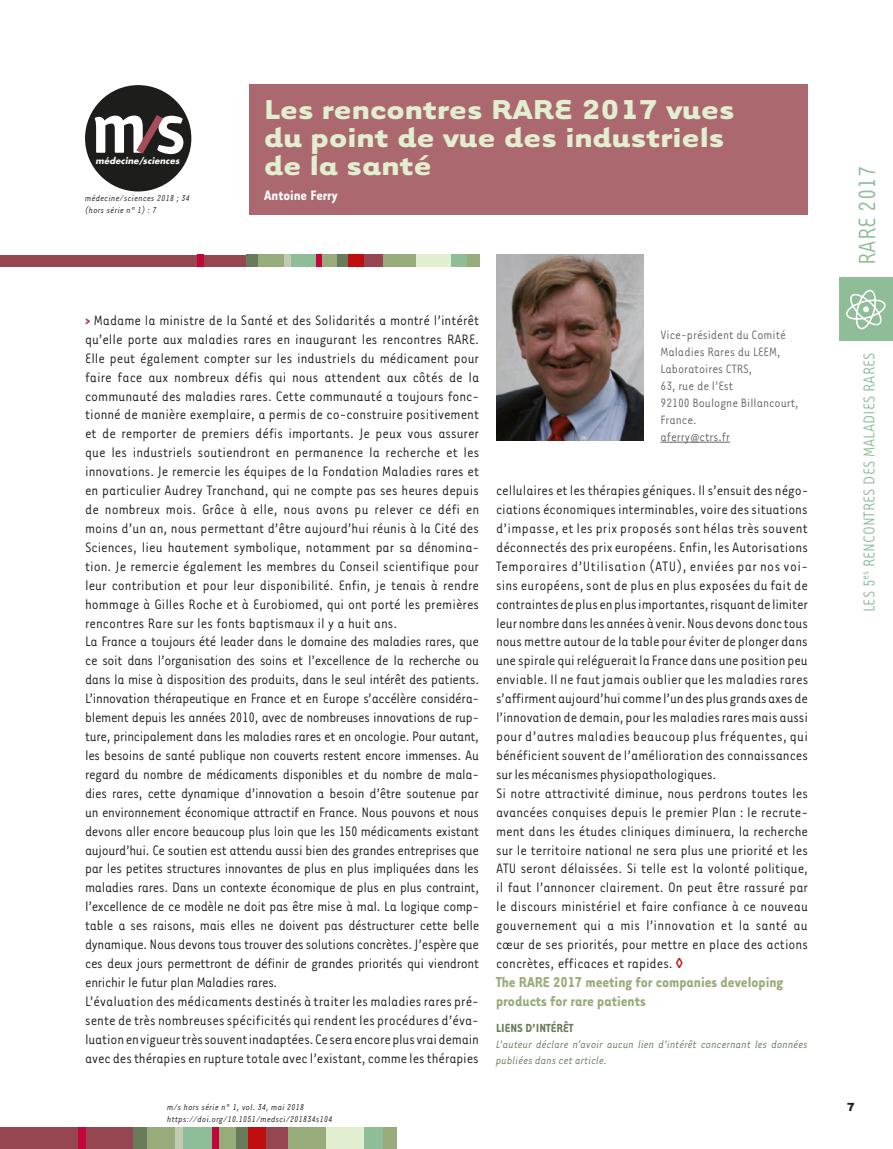
<style>
.page{position:relative;width:893px;height:1149px;background:#fff}
.page>*{position:absolute;margin:0;border:0;box-sizing:border-box;transform-origin:0 0}
.t1{font:700 31.5px/28.2px "Tarzana Wide";color:#e2eed0}
.t2{font:27px "Tarzana Narrow";color:#8fbd97}
.t3{font:18px "Tarzana Narrow";color:#8fbd97}
.t4{font:700 16.5px/18.9px "Tarzana Narrow";color:#98ab7b}
.t5{font:15.75px/18.9px "Tarzana Narrow";color:#1d1d1b}
.t6{font:700 15.75px "Tarzana Narrow";color:#fff}
.t7{font:13.95px/17px "Tarzana Narrow";color:#646463}
.t8{font:700 13.5px "Tarzana Narrow";color:#687c5b}
.t9{font:700 13.5px "Tarzana Wide";color:#1d1d1b}
.t10{font:italic 12.45px/15.9px "Tarzana Narrow";color:#687c5b}
.t11{font:italic 9.75px/11.7px "Tarzana Narrow";letter-spacing:.025em;color:#1d1d1b}
.t12{font:italic 700 8.55px "Futura";letter-spacing:.01em;color:#fff}
.s1{font-weight:700;color:#964650}
</style>
<div class="page">
<div style="left:0;top:1127px;width:134px;height:21px;background:#964650"></div>
<div style="left:235px;top:1127px;width:13px;height:21px;background:#687c5b"></div>
<div style="left:78px;top:1127px;width:7px;height:21px;background:#c2063b"></div>
<div style="left:133px;top:1127px;width:22px;height:21px;background:#687c5b"></div>
<div style="left:147px;top:1127px;width:29px;height:21px;background:#98ab7b"></div>
<div style="left:175px;top:1127px;width:8px;height:21px;background:#c1cbb3"></div>
<div style="left:183px;top:1127px;width:30px;height:21px;background:#8fbd97"></div>
<div style="left:217px;top:1127px;width:19px;height:21px;background:#98ab7b"></div>
<div style="left:213px;top:1127px;width:6px;height:21px;background:#c2063b"></div>
<div style="left:248px;top:1127px;width:27px;height:21px;background:#c00e0e"></div>
<div style="left:287px;top:1127px;width:39px;height:21px;background:#98ab7b"></div>
<div style="left:267px;top:1127px;width:21px;height:21px;background:#964650"></div>
<div style="left:326px;top:1127px;width:38px;height:21px;background:#e2eed0"></div>
<div style="left:364px;top:1127px;width:20px;height:21px;background:#8fbd97"></div>
<div style="left:383px;top:1127px;width:14px;height:21px;background:#98ab7b"></div>
<div style="left:840px;top:276px;width:53px;height:64px;background:#8fbd97"></div>
<svg style="left:846px;top:290px;width:40px;height:39px"></svg>
<img style="left:496px;top:254px;width:147px;height:186px">
<hr style="left:660px;top:442px;width:70px;height:1px;background:#646463">
<div style="left:0;top:254px;width:247px;height:12px;background:#964650"></div>
<div style="left:246px;top:254px;width:15px;height:13px;background:#687c5b"></div>
<div style="left:336px;top:254px;width:12px;height:13px;background:#687c5b"></div>
<div style="left:258px;top:254px;width:27px;height:13px;background:#98ab7b"></div>
<div style="left:288px;top:254px;width:29px;height:13px;background:#8fbd97"></div>
<div style="left:451px;top:254px;width:17px;height:13px;background:#8fbd97"></div>
<div style="left:321px;top:254px;width:16px;height:13px;background:#98ab7b"></div>
<div style="left:468px;top:254px;width:12px;height:13px;background:#98ab7b"></div>
<div style="left:382px;top:254px;width:34px;height:13px;background:#98ab7b"></div>
<div style="left:416px;top:254px;width:35px;height:13px;background:#e2eed0"></div>
<div style="left:284px;top:254px;width:7px;height:13px;background:#c1cbb3"></div>
<div style="left:198px;top:254px;width:6px;height:13px;background:#c2063b"></div>
<div style="left:317px;top:254px;width:5px;height:13px;background:#c2063b"></div>
<div style="left:348px;top:254px;width:24px;height:13px;background:#c00e0e"></div>
<div style="left:365px;top:254px;width:18px;height:13px;background:#964650"></div>
<div style="left:249px;top:85px;width:559px;height:130px;background:#ab686e"></div>
<div style="left:85px;top:85px;width:106px;height:106px;background:#1d1d1b;border-radius:50%"></div>
<svg style="left:95px;top:115px;width:88px;height:39px"></svg>
<p class="t12" style="left:96px;top:155px;width:85px">médecine/sciences</p>
<p class="t11" style="left:85px;top:192px;width:106px">médecine/sciences 2018 ; 34 (hors série n° 1) : 7</p>
<h1 class="t1" style="left:264px;top:93px;width:472px">Les rencontres RARE 2017 vues du point de vue des industriels de la santé</h1>
<p class="t6" style="left:264px;top:186px;width:75px">Antoine Ferry</p>
<p class="t5" style="left:85px;top:310px;width:396px"><span class="s1">&gt;</span> Madame la ministre de la Santé et des Solidarités a montré l’intérêt qu’elle porte aux maladies rares en inaugurant les rencontres RARE.<br>Elle peut également compter sur les industriels du médicament pour faire face aux nombreux défis qui nous attendent aux côtés de la communauté des maladies rares. Cette communauté a toujours fonc&shy;tionné de manière exemplaire, a permis de co-construire positivement et de remporter de premiers défis importants. Je peux vous assurer que les industriels soutiendront en permanence la recherche et les innovations. Je remercie les équipes de la Fondation Maladies rares et en particulier Audrey Tranchand, qui ne compte pas ses heures depuis de nombreux mois. Grâce à elle, nous avons pu relever ce défi en moins d’un an, nous permettant d’être aujourd’hui réunis à la Cité des Sciences, lieu hautement symbolique, notamment par sa dénomina&shy;tion. Je remercie également les membres du Conseil scientifique pour leur contribution et pour leur disponibilité. Enfin, je tenais à rendre hommage à Gilles Roche et à Eurobiomed, qui ont porté les premières rencontres Rare sur les fonts baptismaux il y a huit ans.<br>La France a toujours été leader dans le domaine des maladies rares, que ce soit dans l’organisation des soins et l’excellence de la recherche ou dans la mise à disposition des produits, dans le seul intérêt des patients.<br>L’innovation thérapeutique en France et en Europe s’accélère considéra&shy;blement depuis les années 2010, avec de nombreuses innovations de rup&shy;ture, principalement dans les maladies rares et en oncologie. Pour autant, les besoins de santé publique non couverts restent encore immenses. Au regard du nombre de médicaments disponibles et du nombre de mala&shy;dies rares, cette dynamique d’innovation a besoin d’être soutenue par un environnement économique attractif en France. Nous pouvons et nous devons aller encore beaucoup plus loin que les 150 médicaments existant aujourd’hui. Ce soutien est attendu aussi bien des grandes entreprises que par les petites structures innovantes de plus en plus impliquées dans les maladies rares. Dans un contexte économique de plus en plus contraint, l’excellence de ce modèle ne doit pas être mise à mal. La logique comp&shy;table a ses raisons, mais elles ne doivent pas déstructurer cette belle dynamique. Nous devons tous trouver des solutions concrètes. J’espère que ces deux jours permettront de définir de grandes priorités qui viendront enrichir le futur plan Maladies rares.<br>L’évaluation des médicaments destinés à traiter les maladies rares pré&shy;sente de très nombreuses spécificités qui rendent les procédures d’éva&shy;luation en vigueur très souvent inadaptées. Ce sera encore plus vrai demain avec des thérapies en rupture totale avec l’existant, comme les thérapies</p>
<p class="t11" style="left:167px;top:1100px;width:167px">m/s hors série n° 1, vol. 34, mai 2018 https://doi.org/10.1051/medsci/201834s104</p>
<p class="t7" style="left:660px;top:325px;width:140px">Vice-président du Comité<br>Maladies Rares du LEEM,<br>Laboratoires CTRS,<br>63, rue de l’Est<br>92100 Boulogne Billancourt,<br>France.<br>aferry@ctrs.fr</p>
<p class="t5" style="left:496px;top:480px;width:314px">cellulaires et les thérapies géniques. Il s’ensuit des négo&shy;ciations économiques interminables, voire des situations d’impasse, et les prix proposés sont hélas très souvent déconnectés des prix européens. Enfin, les Autorisations Temporaires d’Utilisation (ATU), enviées par nos voi&shy;sins européens, sont de plus en plus exposées du fait de contraintes de plus en plus importantes, risquant de limiter leur nombre dans les années à venir. Nous devons donc tous nous mettre autour de la table pour éviter de plonger dans une spirale qui reléguerait la France dans une position peu enviable. Il ne faut jamais oublier que les maladies rares s’affirment aujourd’hui comme l’un des plus grands axes de l’innovation de demain, pour les maladies rares mais aussi pour d’autres maladies beaucoup plus fréquentes, qui bénéficient souvent de l’amélioration des connaissances sur les mécanismes physiopathologiques.<br>Si notre attractivité diminue, nous perdrons toutes les avancées conquises depuis le premier Plan : le recrute&shy;ment dans les études cliniques diminuera, la recherche sur le territoire national ne sera plus une priorité et les ATU seront délaissées. Si telle est la volonté politique, il faut l’annoncer clairement. On peut être rassuré par le discours ministériel et faire confiance à ce nouveau gouvernement qui a mis l’innovation et la santé au cœur de ses priorités, pour mettre en place des actions concrètes, efficaces et rapides.</p>
<p class="t4" style="left:496px;top:971px;width:289px">The RARE 2017 meeting for companies developing products for rare patients</p>
<p class="t8" style="left:496px;top:1018px;width:79px">LIENS D’INTÉRÊT</p>
<p class="t10" style="left:496px;top:1035px;width:313px">L’auteur déclare n’avoir aucun lien d’intérêt concernant les données publiées dans cet article.</p>
<h2 class="t2" style="left:851px;top:265px;width:101px;rotate:-90deg">RARE 2017</h2>
<p class="t3" style="left:858px;top:612px;width:261px;rotate:-90deg">LES 5<sup>es</sup> RENCONTRES DES MALADIES RARES</p>
<p class="t9" style="left:847px;top:1097px;width:10px">7</p>
</div>
